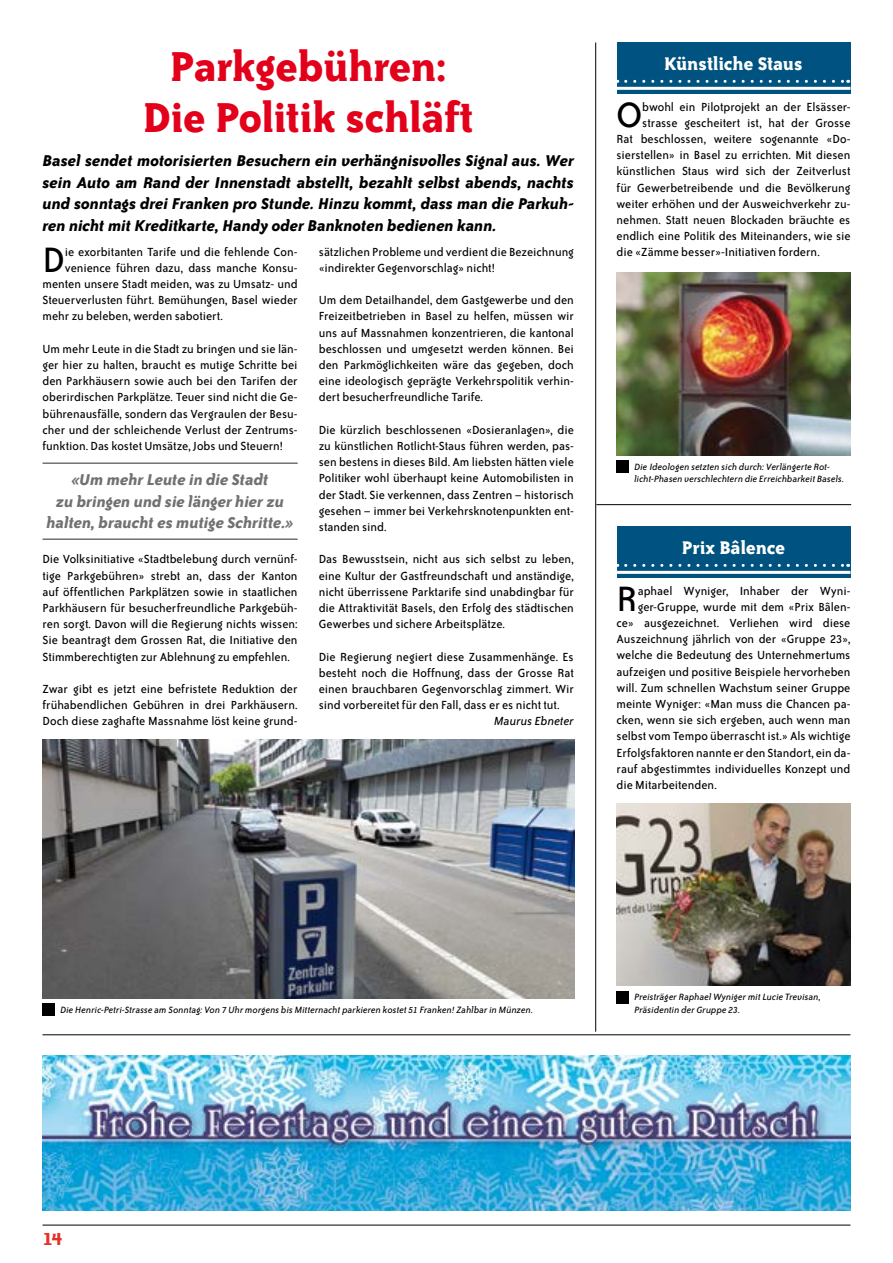
<style>
.page{position:relative;width:893px;height:1263px;background:#fff}
.page>*{position:absolute;margin:0;border:0;box-sizing:border-box;transform-origin:0 0}
.t1{font:700 48px/51px "Bailey Quad ITC";letter-spacing:-.015em;color:#e2001a;text-align:center}
.t2{font:40.5px "Bailey Sans ITC";color:#000}
.t3{font:700 21px "Bailey Quad ITC";letter-spacing:-.01em;color:#fff}
.t4{font:700 21px "Bailey Sans ITC";color:#e4312b}
.t5{font:italic 700 18px/21.6px "Bailey Sans ITC";letter-spacing:-.01em;color:#000;text-align:justify}
.t6{font:italic 700 18px/21.6px "Bailey Sans ITC";letter-spacing:-.01em;color:#707172;text-align:center}
.t7{font:13.5px/16.2px "Bailey Sans ITC";letter-spacing:-.005em;color:#000;text-align:justify}
.t8{font:italic 13.5px "Bailey Sans ITC";color:#000}
.t9{font:italic 10.5px/12.6px "Bailey Sans ITC";letter-spacing:.005em;color:#000}
</style>
<div class="page">
<div style="left:617px;top:43px;width:233px;height:51px;background:#005380"></div>
<div style="left:617px;top:527px;width:233px;height:51px;background:#005380"></div>
<svg style="left:626px;top:80px;width:223px;height:3px"></svg>
<svg style="left:626px;top:564px;width:223px;height:3px"></svg>
<hr style="left:617px;top:87px;width:233px;height:3px;background:#fff">
<hr style="left:617px;top:571px;width:233px;height:3px;background:#fff">
<div style="left:617px;top:460px;width:12px;height:12px;background:#000"></div>
<div style="left:617px;top:991px;width:12px;height:12px;background:#000"></div>
<img style="left:617px;top:273px;width:233px;height:182px">
<img style="left:617px;top:803px;width:233px;height:183px">
<hr style="left:595px;top:43px;width:1px;height:989px;background:#000">
<hr style="left:596px;top:504px;width:255px;height:1px;background:#000">
<hr style="left:43px;top:1225px;width:807px;height:1px;background:#000">
<div style="left:43px;top:1003px;width:12px;height:12px;background:#000"></div>
<img style="left:43px;top:739px;width:531px;height:260px">
<hr style="left:43px;top:462px;width:255px;height:2px;background:#707172">
<hr style="left:43px;top:538px;width:255px;height:2px;background:#707172">
<hr style="left:43px;top:1034px;width:807px;height:1px;background:#000">
<img style="left:43px;top:1055px;width:807px;height:155px">
<h1 class="t1" style="left:143px;top:40px;width:332px">Parkgebühren:<br>Die Politik schläft</h1>
<p class="t5" style="left:43px;top:150px;width:533px">Basel sendet motorisierten Besuchern ein verhängnisvolles Signal aus. Wer sein Auto am Rand der Innenstadt abstellt, bezahlt selbst abends, nachts und sonntags drei Franken pro Stunde. Hinzu kommt, dass man die Parkuh&shy;ren nicht mit Kreditkarte, Handy oder Banknoten bedienen kann.</p>
<h2 class="t2" style="left:43px;top:238px;width:24px">D</h2>
<p class="t7" style="left:65px;top:244px;width:234px">ie exorbitanten Tarife und die fehlende Con-</p>
<p class="t7" style="left:65px;top:260px;width:234px">venience führen dazu, dass manche Konsu-</p>
<p class="t7" style="left:43px;top:276px;width:257px">menten unsere Stadt meiden, was zu Umsatz- und</p>
<p class="t7" style="left:43px;top:292px;width:257px">Steuerverlusten führt. Bemühungen, Basel wieder</p>
<p class="t7" style="left:43px;top:308px;width:182px">mehr zu beleben, werden sabotiert.</p>
<p class="t7" style="left:43px;top:341px;width:257px">Um mehr Leute in die Stadt zu bringen und sie län&shy;ger hier zu halten, braucht es mutige Schritte bei den Parkhäusern sowie auch bei den Tarifen der oberirdischen Parkplätze. Teuer sind nicht die Ge&shy;bührenausfälle, sondern das Vergraulen der Besu&shy;cher und der schleichende Verlust der Zentrums&shy;funktion. Das kostet Umsätze, Jobs und Steuern!</p>
<h3 class="t6" style="left:46px;top:469px;width:249px">«Um mehr Leute in die Stadt<br>zu bringen und sie länger hier zu halten, braucht es mutige Schritte.»</h3>
<p class="t7" style="left:43px;top:551px;width:257px">Die Volksinitiative «Stadtbelebung durch vernünf&shy;tige Parkgebühren» strebt an, dass der Kanton auf öffentlichen Parkplätzen sowie in staatlichen Parkhäusern für besucherfreundliche Parkgebüh&shy;ren sorgt. Davon will die Regierung nichts wissen:<br>Sie beantragt dem Grossen Rat, die Initiative den Stimmberechtigten zur Ablehnung zu empfehlen.</p>
<p class="t7" style="left:43px;top:681px;width:257px">Zwar gibt es jetzt eine befristete Reduktion der frühabendlichen Gebühren in drei Parkhäusern.<br>Doch diese zaghafte Massnahme löst keine grund-</p>
<p class="t7" style="left:319px;top:244px;width:257px">sätzlichen Probleme und verdient die Bezeichnung «indirekter Gegenvorschlag» nicht!</p>
<p class="t7" style="left:319px;top:292px;width:257px">Um dem Detailhandel, dem Gastgewerbe und den Freizeitbetrieben in Basel zu helfen, müssen wir uns auf Massnahmen konzentrieren, die kantonal beschlossen und umgesetzt werden können. Bei den Parkmöglichkeiten wäre das gegeben, doch eine ideologisch geprägte Verkehrspolitik verhin&shy;dert besucherfreundliche Tarife.</p>
<p class="t7" style="left:319px;top:422px;width:257px">Die kürzlich beschlossenen «Dosieranlagen», die zu künstlichen Rotlicht-Staus führen werden, pas&shy;sen bestens in dieses Bild. Am liebsten hätten viele Politiker wohl überhaupt keine Automobilisten in der Stadt. Sie verkennen, dass Zentren – historisch gesehen – immer bei Verkehrsknotenpunkten ent&shy;standen sind.</p>
<p class="t7" style="left:319px;top:551px;width:257px">Das Bewusstsein, nicht aus sich selbst zu leben, eine Kultur der Gastfreundschaft und anständige, nicht überrissene Parktarife sind unabdingbar für die Attraktivität Basels, den Erfolg des städtischen Gewerbes und sichere Arbeitsplätze.</p>
<p class="t7" style="left:319px;top:649px;width:257px">Die Regierung negiert diese Zusammenhänge. Es besteht noch die Hoffnung, dass der Grosse Rat einen brauchbaren Gegenvorschlag zimmert. Wir sind vorbereitet für den Fall, dass er es nicht tut.</p>
<p class="t8" style="left:494px;top:714px;width:81px">Maurus Ebneter</p>
<h3 class="t3" style="left:664px;top:52px;width:140px">Künstliche Staus</h3>
<h2 class="t2" style="left:617px;top:93px;width:27px">O</h2>
<p class="t7" style="left:642px;top:99px;width:210px">bwohl ein Pilotprojekt an der Elsässer-</p>
<p class="t7" style="left:642px;top:115px;width:210px">strasse gescheitert ist, hat der Grosse</p>
<p class="t7" style="left:617px;top:131px;width:235px">Rat beschlossen, weitere sogenannte «Do-</p>
<p class="t7" style="left:617px;top:147px;width:235px">sierstellen» in Basel zu errichten. Mit diesen</p>
<p class="t7" style="left:617px;top:163px;width:235px">künstlichen Staus wird sich der Zeitverlust</p>
<p class="t7" style="left:617px;top:180px;width:235px">für Gewerbetreibende und die Bevölkerung</p>
<p class="t7" style="left:617px;top:196px;width:235px">weiter erhöhen und der Ausweichverkehr zu-</p>
<p class="t7" style="left:617px;top:212px;width:235px">nehmen. Statt neuen Blockaden bräuchte es</p>
<p class="t7" style="left:617px;top:228px;width:235px">endlich eine Politik des Miteinanders, wie sie</p>
<p class="t7" style="left:617px;top:244px;width:205px">die «Zämme besser»-Initiativen fordern.</p>
<p class="t9" style="left:634px;top:460px;width:211px">Die Ideologen setzten sich durch: Verlängerte Rot&shy;licht-Phasen verschlechtern die Erreichbarkeit Basels.</p>
<h3 class="t3" style="left:682px;top:536px;width:105px">Prix Bâlence</h3>
<h2 class="t2" style="left:617px;top:577px;width:23px">R</h2>
<p class="t7" style="left:638px;top:583px;width:214px">aphael Wyniger, Inhaber der Wyni-</p>
<p class="t7" style="left:638px;top:599px;width:214px">ger-Gruppe, wurde mit dem «Prix Bâlen-</p>
<p class="t7" style="left:617px;top:615px;width:235px">ce» ausgezeichnet. Verliehen wird diese</p>
<p class="t7" style="left:617px;top:631px;width:235px">Auszeichnung jährlich von der «Gruppe 23»,</p>
<p class="t7" style="left:617px;top:647px;width:235px">welche die Bedeutung des Unternehmertums</p>
<p class="t7" style="left:617px;top:664px;width:235px">aufzeigen und positive Beispiele hervorheben</p>
<p class="t7" style="left:617px;top:680px;width:235px">will. Zum schnellen Wachstum seiner Gruppe</p>
<p class="t7" style="left:617px;top:696px;width:235px">meinte Wyniger: «Man muss die Chancen pa-</p>
<p class="t7" style="left:617px;top:712px;width:235px">cken, wenn sie sich ergeben, auch wenn man</p>
<p class="t7" style="left:617px;top:728px;width:235px">selbst vom Tempo überrascht ist.» Als wichtige</p>
<p class="t7" style="left:617px;top:745px;width:235px">Erfolgsfaktoren nannte er den Standort, ein da-</p>
<p class="t7" style="left:617px;top:761px;width:235px">rauf abgestimmtes individuelles Konzept und</p>
<p class="t7" style="left:617px;top:777px;width:102px">die Mitarbeitenden.</p>
<p class="t9" style="left:60px;top:1003px;width:474px">Die Henric-Petri-Strasse am Sonntag: Von 7 Uhr morgens bis Mitternacht parkieren kostet 51 Franken! Zahlbar in Münzen.</p>
<p class="t9" style="left:634px;top:991px;width:188px">Preisträger Raphael Wyniger mit Lucie Trevisan,<br>Präsidentin der Gruppe 23.</p>
<h3 class="t4" style="left:43px;top:1228px;width:22px">14</h3>
</div>
